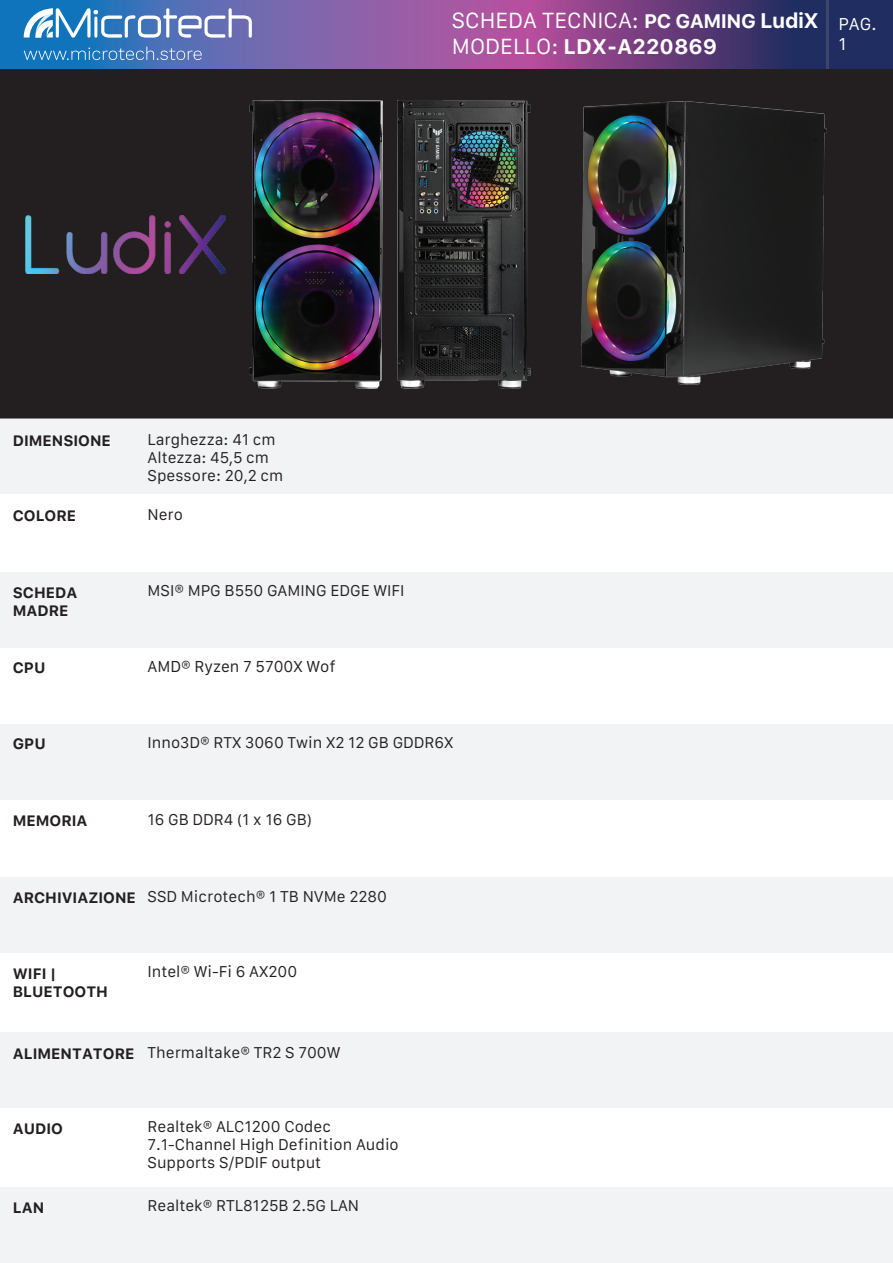
<style>
.page{position:relative;width:893px;height:1263px;background:#fff}
.page>*{position:absolute;margin:0;border:0;box-sizing:border-box;transform-origin:0 0}
.t1{font:21px/25.2px "Galvji";color:#fff}
.t2{font:16.5px/19.8px "Galvji";color:#fff}
.t3{font:15.15px "Galvji";color:#231f20}
.t4{font:15px/18px "Galvji";color:#231f20}
.t5{font:700 15px/18px "Galvji";color:#231f20}
.s1{font-weight:700;font-size:19.5px}
.s2{font-weight:700}
.s3{font-size:15.15px}
</style>
<div class="page">
<div style="left:0;top:0;width:893px;height:418px;background:#231f20"></div>
<svg style="left:0;top:0;width:893px;height:68px"></svg>
<svg style="left:24px;top:47px;width:178px;height:13px"></svg>
<svg style="left:24px;top:8px;width:228px;height:30px"></svg>
<div style="left:0;top:418px;width:893px;height:76px;background:#f2f3f4"></div>
<div style="left:0;top:572px;width:893px;height:76px;background:#f2f3f4"></div>
<div style="left:0;top:724px;width:893px;height:75px;background:#f2f3f4"></div>
<div style="left:0;top:877px;width:893px;height:76px;background:#f2f3f4"></div>
<div style="left:0;top:1032px;width:893px;height:76px;background:#f2f3f4"></div>
<div style="left:0;top:1187px;width:893px;height:76px;background:#f2f3f4"></div>
<img style="left:582px;top:102px;width:245px;height:283px">
<img style="left:250px;top:101px;width:133px;height:287px">
<img style="left:397px;top:101px;width:133px;height:287px">
<img style="left:25px;top:215px;width:200px;height:58px">
<hr style="left:827px;top:0;width:2px;height:68px;background:#828383">
<h1 class="t1" style="left:452px;top:9px;width:369px">SCHEDA TECNICA: <span class="s1">PC GAMING</span> <span class="s2">LudiX<br></span>MODELLO: <span class="s2">LDX-A220869</span></h1>
<p class="t2" style="left:838px;top:15px;width:40px">PAG.<br>1</p>
<p class="t5" style="left:13px;top:432px;width:100px">DIMENSIONE</p>
<p class="t4" style="left:147px;top:430px;width:137px">Larghezza: 41 cm<br>Altezza: 45,5 cm<br>Spessore: 20,2 cm</p>
<p class="t5" style="left:13px;top:507px;width:65px">COLORE</p>
<p class="t4" style="left:147px;top:505px;width:37px">Nero</p>
<p class="t5" style="left:13px;top:583px;width:66px">SCHEDA<br>MADRE</p>
<p class="t4" style="left:147px;top:582px;width:259px">MSI<span class="s3">®</span> MPG B550 GAMING EDGE WIFI</p>
<p class="t5" style="left:13px;top:659px;width:34px">CPU</p>
<p class="t3" style="left:147px;top:658px;width:190px">AMD® Ryzen 7 5700X Wof</p>
<p class="t5" style="left:13px;top:735px;width:34px">GPU</p>
<p class="t4" style="left:147px;top:734px;width:308px">Inno3D<span class="s3">®</span> RTX 3060 Twin X2 12 GB GDDR6X</p>
<p class="t5" style="left:13px;top:812px;width:76px">MEMORIA</p>
<p class="t4" style="left:147px;top:811px;width:166px">16 GB DDR4 (1 x 16 GB)</p>
<p class="t4" style="left:13px;top:888px;width:376px"><span class="s2">ARCHIVIAZIONE</span> SSD Microtech<span class="s3">®</span> 1 TB NVMe 2280</p>
<p class="t5" style="left:13px;top:965px;width:97px">WIFI |<br>BLUETOOTH</p>
<p class="t4" style="left:147px;top:963px;width:151px">Intel® Wi-Fi 6 AX200</p>
<p class="t4" style="left:13px;top:1044px;width:329px"><span class="s2">ALIMENTATORE</span> Thermaltake<span class="s3">®</span> TR2 S 700W</p>
<p class="t5" style="left:13px;top:1119px;width:52px">AUDIO</p>
<p class="t5" style="left:13px;top:1198px;width:33px">LAN</p>
<p class="t4" style="left:147px;top:1118px;width:253px">Realtek® ALC1200 Codec<br>7.1-Channel High Definition Audio<br>Supports S/PDIF output</p>
<p class="t4" style="left:147px;top:1197px;width:213px">Realtek® RTL8125B 2.5G LAN</p>
</div>
